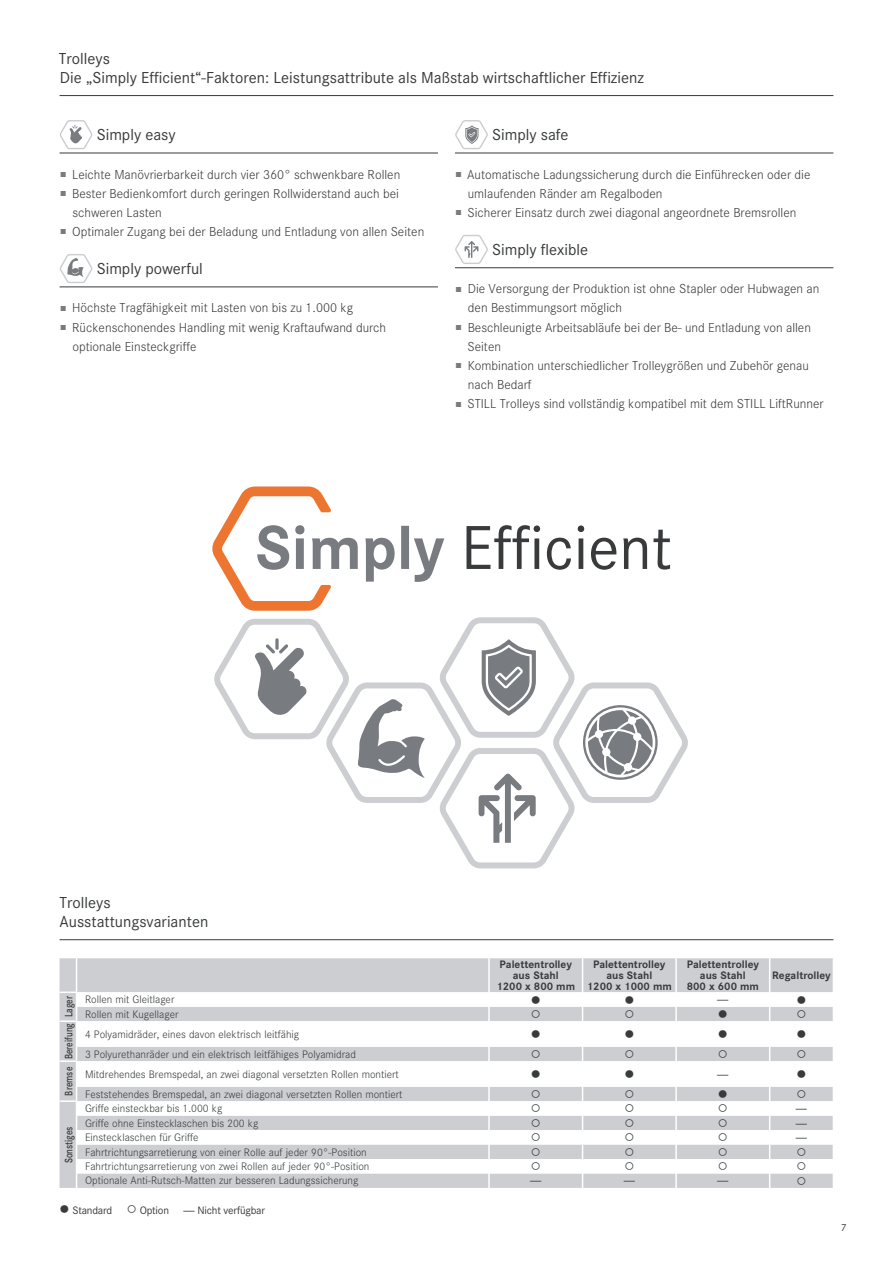
<style>
.page{position:relative;width:893px;height:1263px;background:#fff}
.page>*{position:absolute;margin:0;border:0;box-sizing:border-box;transform-origin:0 0}
.t1{font:16.5px/19.2px "Corporate S";color:#383a3b}
.t2{font:300 15px "Corporate S";color:#383a3b}
.t3{font:300 13.5px/19.2px "Corporate S";color:#383a3b}
.t4{font:300 11.25px "Corporate S";color:#383a3b}
.t5{font:700 11.25px/11.2px "Corporate S";color:#383a3b;text-align:center}
.t6{font:11.25px "Corporate S";letter-spacing:-.015em;color:#383a3b}
.t7{font:600 11.25px "Corporate S";color:#383a3b;scale:.8 1}
.t8{font:10.5px "Corporate S";color:#383a3b}
.s1{font-weight:400;font-size:7.5px;color:#787b7f}
.s2{font-weight:300;font-size:15px}
.s3{font-weight:300}
</style>
<div class="page">
<svg style="left:466px;top:525px;width:204px;height:45px"></svg>
<svg style="left:212px;top:486px;width:232px;height:125px"></svg>
<svg style="left:214px;top:617px;width:474px;height:251px"></svg>
<hr style="left:60px;top:95px;width:773px;height:1px;background:#383a3b">
<hr style="left:60px;top:939px;width:773px;height:1px;background:#383a3b">
<hr style="left:60px;top:153px;width:378px;height:1px;background:#383a3b">
<hr style="left:60px;top:286px;width:378px;height:1px;background:#383a3b">
<svg style="left:60px;top:120px;width:33px;height:29px"></svg>
<svg style="left:60px;top:254px;width:33px;height:29px"></svg>
<hr style="left:455px;top:153px;width:378px;height:1px;background:#383a3b">
<hr style="left:455px;top:267px;width:378px;height:1px;background:#383a3b">
<svg style="left:455px;top:120px;width:33px;height:29px"></svg>
<svg style="left:455px;top:235px;width:33px;height:29px"></svg>
<div style="left:60px;top:958px;width:773px;height:230px;background:#ccced2"></div>
<svg style="left:77px;top:992px;width:756px;height:181px"></svg>
<hr style="left:76px;top:958px;width:1px;height:33px;background:#fff">
<hr style="left:582px;top:958px;width:1px;height:34px;background:#fff">
<hr style="left:675px;top:958px;width:2px;height:34px;background:#fff">
<svg style="left:675px;top:992px;width:2px;height:29px"></svg>
<hr style="left:675px;top:1021px;width:2px;height:26px;background:#fff">
<svg style="left:675px;top:1047px;width:2px;height:14px"></svg>
<hr style="left:675px;top:1061px;width:2px;height:26px;background:#fff">
<svg style="left:582px;top:992px;width:1px;height:196px"></svg>
<svg style="left:675px;top:1087px;width:2px;height:101px"></svg>
<hr style="left:488px;top:958px;width:2px;height:34px;background:#fff">
<hr style="left:769px;top:958px;width:1px;height:34px;background:#fff">
<svg style="left:488px;top:992px;width:2px;height:29px"></svg>
<hr style="left:488px;top:1021px;width:2px;height:26px;background:#fff">
<svg style="left:488px;top:1047px;width:2px;height:14px"></svg>
<hr style="left:488px;top:1061px;width:2px;height:26px;background:#fff">
<svg style="left:769px;top:992px;width:1px;height:196px"></svg>
<svg style="left:60px;top:991px;width:17px;height:197px;background:#d1d2d6"></svg>
<svg style="left:488px;top:1087px;width:2px;height:101px"></svg>
<p class="t1" style="left:59px;top:50px;width:587px">Trolleys<br>Die „Simply Efficient“-Faktoren: Leistungsattribute als Maßstab wirtschaftlicher Effizienz</p>
<p class="t1" style="left:97px;top:126px;width:81px">Simply easy</p>
<p class="t3" style="left:61px;top:166px;width:341px"><span class="s1">■</span> Leichte Manövrierbarkeit durch vier 360° schwenkbare Rollen</p>
<p class="t3" style="left:72px;top:185px;width:328px;text-indent:-12px"><span class="s1">■</span> Bester Bedienkomfort durch geringen Rollwiderstand auch bei schweren Lasten</p>
<p class="t3" style="left:61px;top:223px;width:365px"><span class="s1">■</span> Optimaler Zugang bei der Beladung und Entladung von allen Seiten</p>
<p class="t1" style="left:97px;top:260px;width:108px">Simply powerful</p>
<p class="t3" style="left:61px;top:300px;width:294px"><span class="s1">■</span> Höchste Tragfähigkeit mit Lasten von bis zu 1.000 kg</p>
<p class="t3" style="left:72px;top:319px;width:315px;text-indent:-12px"><span class="s1">■</span> Rückenschonendes Handling mit wenig Kraftaufwand durch optionale Einsteckgriffe</p>
<p class="t1" style="left:492px;top:126px;width:78px">Simply safe</p>
<p class="t3" style="left:468px;top:166px;width:344px;text-indent:-12px"><span class="s1">■</span> Automatische Ladungssicherung durch die Einführecken oder die umlaufenden Ränder am Regalboden</p>
<p class="t3" style="left:456px;top:204px;width:342px"><span class="s1">■</span> Sicherer Einsatz durch zwei diagonal angeordnete Bremsrollen</p>
<p class="t1" style="left:492px;top:241px;width:97px">Simply flexible</p>
<p class="t3" style="left:468px;top:280px;width:353px;text-indent:-12px"><span class="s1">■</span> Die Versorgung der Produktion ist ohne Stapler oder Hubwagen an den Bestimmungsort möglich</p>
<p class="t3" style="left:467px;top:319px;width:345px;text-indent:-11px"><span class="s1">■</span> Beschleunigte Arbeitsabläufe bei der Be- und Entladung von allen<br>Seiten</p>
<p class="t3" style="left:468px;top:357px;width:342px;text-indent:-12px"><span class="s1">■</span> Kombination unterschiedlicher Trolleygrößen und Zubehör genau nach Bedarf</p>
<p class="t3" style="left:456px;top:395px;width:369px"><span class="s1">■</span> STILL Trolleys sind vollständig kompatibel mit dem STILL LiftRunner</p>
<p class="t1" style="left:60px;top:894px;width:150px;line-height:18.8px">Trolleys<br>Ausstattungsvarianten</p>
<p class="t5" style="left:496px;top:959px;width:80px">Palettentrolley aus Stahl<br>1200 x 800 mm</p>
<p class="t5" style="left:587px;top:959px;width:87px">Palettentrolley aus Stahl<br>1200 x 1000 mm</p>
<p class="t5" style="left:687px;top:959px;width:74px">Palettentrolley aus Stahl<br>800 x 600 mm</p>
<p class="t5" style="left:772px;top:971px;width:60px">Regaltrolley</p>
<p class="t7" style="left:64px;top:1017px;width:28px;rotate:-90deg">Lager</p>
<p class="t4" style="left:85px;top:995px;width:91px">Rollen mit Gleitlager</p>
<p class="t2" style="left:531px;top:994px;width:12px">●</p>
<p class="t2" style="left:624px;top:994px;width:12px">●</p>
<p class="t4" style="left:717px;top:995px;width:13px">─</p>
<p class="t2" style="left:796px;top:994px;width:12px">●</p>
<p class="t4" style="left:85px;top:1009px;width:95px">Rollen mit Kugellager</p>
<p class="t2" style="left:531px;top:1008px;width:12px">○</p>
<p class="t2" style="left:624px;top:1008px;width:12px">○</p>
<p class="t2" style="left:718px;top:1008px;width:12px">●</p>
<p class="t2" style="left:796px;top:1008px;width:12px">○</p>
<p class="t7" style="left:64px;top:1059px;width:47px;rotate:-90deg">Bereifung</p>
<p class="t4" style="left:85px;top:1029px;width:216px">4 Polyamidräder, eines davon elektrisch leitfähig</p>
<p class="t2" style="left:531px;top:1028px;width:12px">●</p>
<p class="t2" style="left:624px;top:1028px;width:12px">●</p>
<p class="t2" style="left:718px;top:1028px;width:12px">●</p>
<p class="t2" style="left:796px;top:1028px;width:12px">●</p>
<p class="t4" style="left:85px;top:1049px;width:272px">3 Polyurethanräder und ein elektrisch leitfähiges Polyamidrad</p>
<p class="t2" style="left:531px;top:1048px;width:12px">○</p>
<p class="t2" style="left:624px;top:1048px;width:12px">○</p>
<p class="t2" style="left:718px;top:1048px;width:12px">○</p>
<p class="t2" style="left:796px;top:1048px;width:12px">○</p>
<p class="t7" style="left:64px;top:1095px;width:37px;rotate:-90deg">Bremse</p>
<p class="t4" style="left:85px;top:1069px;width:315px">Mitdrehendes Bremspedal, an zwei diagonal versetzten Rollen montiert</p>
<p class="t2" style="left:531px;top:1068px;width:12px">●</p>
<p class="t2" style="left:624px;top:1068px;width:12px">●</p>
<p class="t4" style="left:717px;top:1069px;width:13px">─</p>
<p class="t2" style="left:796px;top:1068px;width:12px">●</p>
<p class="t4" style="left:85px;top:1089px;width:319px">Feststehendes Bremspedal, an zwei diagonal versetzten Rollen montiert</p>
<p class="t2" style="left:531px;top:1088px;width:12px">○</p>
<p class="t2" style="left:624px;top:1088px;width:12px">○</p>
<p class="t2" style="left:718px;top:1088px;width:12px">●</p>
<p class="t2" style="left:796px;top:1088px;width:12px">○</p>
<p class="t7" style="left:64px;top:1163px;width:48px;rotate:-90deg">Sonstiges</p>
<p class="t4" style="left:85px;top:1104px;width:139px">Griffe einsteckbar bis 1.000 kg</p>
<p class="t2" style="left:531px;top:1102px;width:12px">○</p>
<p class="t2" style="left:624px;top:1102px;width:12px">○</p>
<p class="t2" style="left:718px;top:1102px;width:12px">○</p>
<p class="t4" style="left:796px;top:1104px;width:13px">─</p>
<p class="t4" style="left:85px;top:1118px;width:175px">Griffe ohne Einstecklaschen bis 200 kg</p>
<p class="t2" style="left:531px;top:1117px;width:12px">○</p>
<p class="t2" style="left:624px;top:1117px;width:12px">○</p>
<p class="t2" style="left:718px;top:1117px;width:12px">○</p>
<p class="t4" style="left:796px;top:1118px;width:13px">─</p>
<p class="t4" style="left:85px;top:1133px;width:115px">Einstecklaschen für Griffe</p>
<p class="t2" style="left:531px;top:1131px;width:12px">○</p>
<p class="t2" style="left:624px;top:1131px;width:12px">○</p>
<p class="t2" style="left:718px;top:1131px;width:12px">○</p>
<p class="t4" style="left:796px;top:1133px;width:13px">─</p>
<p class="t4" style="left:85px;top:1147px;width:283px">Fahrtrichtungsarretierung von einer Rolle auf jeder 90°-Position</p>
<p class="t2" style="left:531px;top:1146px;width:12px">○</p>
<p class="t2" style="left:624px;top:1146px;width:12px">○</p>
<p class="t2" style="left:718px;top:1146px;width:12px">○</p>
<p class="t2" style="left:796px;top:1146px;width:12px">○</p>
<p class="t4" style="left:85px;top:1162px;width:286px">Fahrtrichtungsarretierung von zwei Rollen auf jeder 90°-Position</p>
<p class="t2" style="left:531px;top:1160px;width:12px">○</p>
<p class="t2" style="left:624px;top:1160px;width:12px">○</p>
<p class="t2" style="left:718px;top:1160px;width:12px">○</p>
<p class="t2" style="left:796px;top:1160px;width:12px">○</p>
<p class="t4" style="left:85px;top:1176px;width:275px">Optionale Anti-Rutsch-Matten zur besseren Ladungssicherung</p>
<p class="t4" style="left:530px;top:1176px;width:13px">─</p>
<p class="t4" style="left:624px;top:1176px;width:13px">─</p>
<p class="t4" style="left:717px;top:1176px;width:13px">─</p>
<p class="t2" style="left:796px;top:1175px;width:12px">○</p>
<p class="t6" style="left:60px;top:1206px;width:111px"><span class="s2">▯</span> Standard <span class="s2">○</span> Option</p>
<p class="t6" style="left:183px;top:1206px;width:83px"><span class="s3">─</span> Nicht verfügbar</p>
<p class="t8" style="left:841px;top:1223px;width:7px">7</p>
</div>
